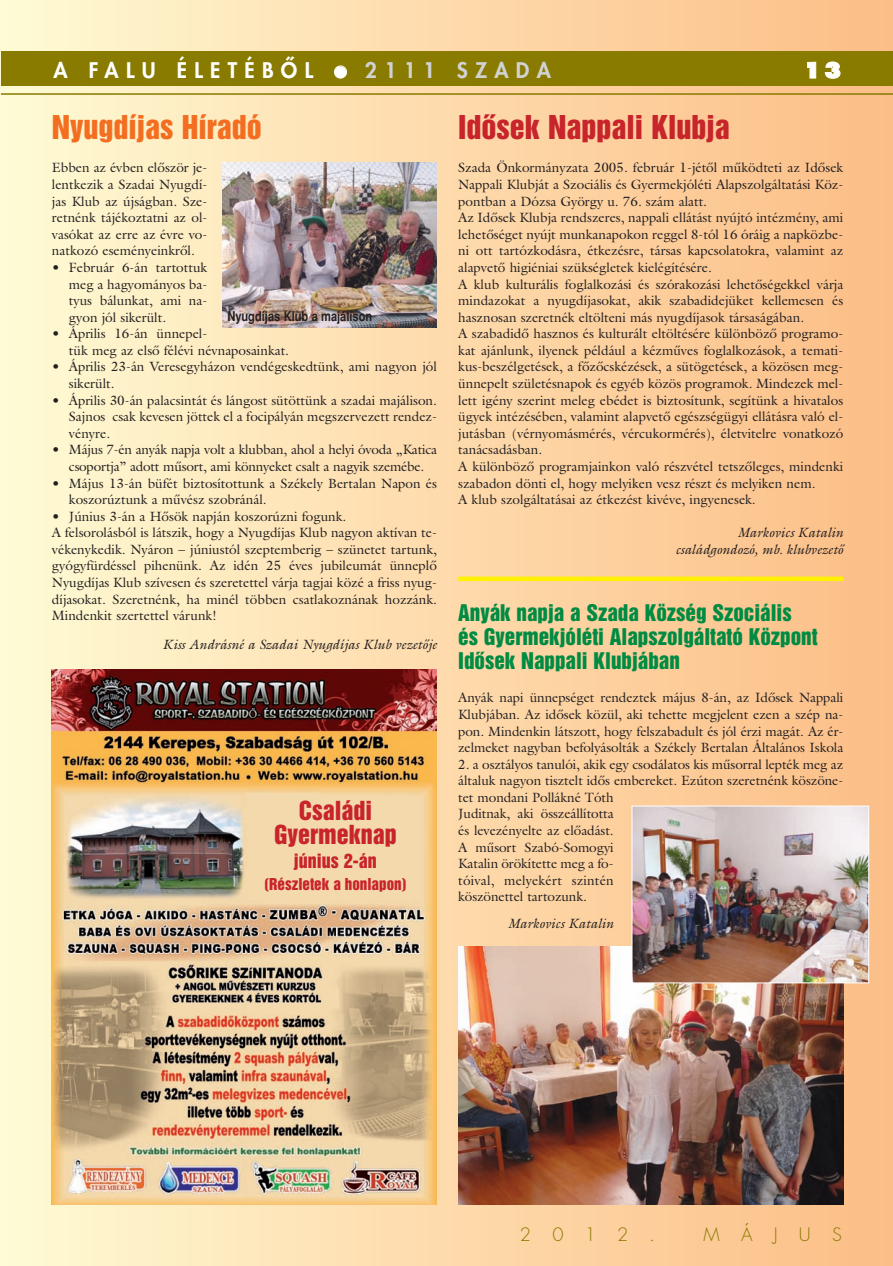
<style>
.page{position:relative;width:893px;height:1266px;background:#fff}
.page>*{position:absolute;margin:0;border:0;box-sizing:border-box;transform-origin:0 0}
.t1{font:30px "H Helvetica Inserat";color:#c8242b}
.t2{font:30px "H Helvetica Inserat";color:#f36e21}
.t3{font:24px/24px "H Helvetica Inserat";color:#c8242b;text-align:center}
.t4{font:21px/24px "H Helvetica Inserat";color:#008b43}
.t5{font:800 21px "H Futura";letter-spacing:.345em;color:#fff}
.t6{font:800 21px "H Futura";letter-spacing:.345em;color:#d1d2d4}
.t7{font:700 21px "H Futura Extra";color:#fff}
.t8{font:300 18px "H Futura";letter-spacing:1.18em;color:#897a00}
.t9{font:18px "H Helvetica Inserat";color:#c8242b}
.t10{font:15px "H Helvetica Inserat";color:#c8242b}
.t11{font:13.5px/16.6px "Galliard AH";color:#231f20}
.t12{font:13.5px/16.6px "Galliard AH Italic";color:#231f20;text-align:right}
.t13{font:700 13.5px "H Helvetica Narrow";color:#231f20}
</style>
<div class="page">
<div style="left:1px;top:0;width:891px;height:1266px;background:linear-gradient(to right,#fffad3,#fcbd86)"></div>
<hr style="left:1px;top:93px;width:891px;height:2px;background:#897a00">
<div style="left:1px;top:52px;width:891px;height:34px;background:#897a00"></div>
<img style="left:52px;top:669px;width:385px;height:536px">
<img style="left:222px;top:162px;width:215px;height:165px">
<div style="left:458px;top:576px;width:385px;height:5px;background:#fff101"></div>
<img style="left:458px;top:946px;width:385px;height:259px">
<img style="left:633px;top:808px;width:234px;height:173px">
<div style="left:631px;top:806px;width:238px;height:177px;border:1px solid #fff"></div>
<h3 class="t5" style="left:53px;top:60px;width:261px">A FALU ÉLETÉBÔL</h3>
<h3 class="t6" style="left:365px;top:60px;width:187px">2111 SZADA</h3>
<h3 class="t7" style="left:803px;top:61px;width:39px">13</h3>
<h1 class="t2" style="left:52px;top:115px;width:211px">Nyugdíjas Híradó</h1>
<p class="t11" style="left:52px;top:161px;width:157px;text-align:justify">Ebben az évben elôször je&shy;lentkezik a Szadai Nyugdí&shy;jas Klub az újságban. Sze&shy;retnénk tájékoztatni az ol&shy;vasókat az erre az évre vo&shy;natkozó eseményeinkrôl.</p>
<p class="t11" style="left:69px;top:260px;width:140px;text-align:justify;text-indent:-17px">• Február 6-án tartottuk meg a hagyományos ba&shy;tyus bálunkat, ami na&shy;gyon jól sikerült.</p>
<p class="t11" style="left:69px;top:327px;width:221px;text-indent:-17px">• Április 16-án ünnepel-<br>tük meg az elsô félévi névnaposainkat.</p>
<p class="t11" style="left:69px;top:360px;width:369px;text-indent:-17px">• Április 23-án Veresegyházon vendégeskedtünk, ami nagyon jól sikerült.</p>
<p class="t11" style="left:69px;top:393px;width:369px;text-align:justify;text-indent:-17px">• Április 30-án palacsintát és lángost sütöttünk a szadai majálison.<br>Sajnos csak kevesen jöttek el a focipályán megszervezett rendez&shy;vényre.</p>
<p class="t11" style="left:52px;top:443px;width:386px;text-align:center">• Május 7-én anyák napja volt a klubban, ahol a helyi óvoda „Katica csoportja” adott mûsort, ami könnyeket csalt a nagyik szemébe.</p>
<p class="t11" style="left:69px;top:476px;width:369px;text-indent:-17px">• Május 13-án büfét biztosítottunk a Székely Bertalan Napon és koszorúztunk a mûvész szobránál.</p>
<p class="t11" style="left:52px;top:509px;width:386px">• Június 3-án a Hôsök napján koszorúzni fogunk.<br>A felsorolásból is látszik, hogy a Nyugdíjas Klub nagyon aktívan te&shy;vékenykedik. Nyáron – júniustól szeptemberig – szünetet tartunk, gyógyfürdéssel pihenünk. Az idén 25 éves jubileumát ünneplô Nyugdíjas Klub szívesen és szeretettel várja tagjai közé a friss nyug&shy;díjasokat. Szeretnénk, ha minél többen csatlakoznának hozzánk.<br>Mindenkit szertettel várunk!</p>
<p class="t12" style="left:163px;top:637px;width:276px">Kiss Andrásné a Szadai Nyugdíjas Klub vezetôje</p>
<p class="t13" style="left:227px;top:310px;width:146px">Nyugdíjas Klub a majálison</p>
<h2 class="t3" style="left:274px;top:799px;width:124px">Családi<br>Gyermeknap</h2>
<h3 class="t9" style="left:294px;top:853px;width:84px">június 2-án</h3>
<p class="t10" style="left:264px;top:878px;width:144px">(Részletek a honlapon)</p>
<h1 class="t1" style="left:458px;top:115px;width:273px">Idôsek Nappali Klubja</h1>
<p class="t11" style="left:458px;top:161px;width:386px">Szada Önkormányzata 2005. február 1-jétôl mûködteti az Idôsek Nappali Klubját a Szociális és Gyermekjóléti Alapszolgáltatási Köz&shy;pontban a Dózsa György u. 76. szám alatt.<br>Az Idôsek Klubja rendszeres, nappali ellátást nyújtó intézmény, ami lehetôséget nyújt munkanapokon reggel 8-tól 16 óráig a napközbe&shy;ni ott tartózkodásra, étkezésre, társas kapcsolatokra, valamint az alapvetô higiéniai szükségletek kielégítésére.<br>A klub kulturális foglalkozási és szórakozási lehetôségekkel várja mindazokat a nyugdíjasokat, akik szabadidejüket kellemesen és hasznosan szeretnék eltölteni más nyugdíjasok társaságában.<br>A szabadidô hasznos és kulturált eltöltésére különbözô programo&shy;kat ajánlunk, ilyenek például a kézmûves foglalkozások, a temati&shy;kus-beszélgetések, a fôzôcskézések, a sütögetések, a közösen meg&shy;ünnepelt születésnapok és egyéb közös programok. Mindezek mel&shy;lett igény szerint meleg ebédet is biztosítunk, segítünk a hivatalos ügyek intézésében, valamint alapvetô egészségügyi ellátásra való el&shy;jutásban (vérnyomásmérés, vércukormérés), életvitelre vonatkozó tanácsadásban.<br>A különbözô programjainkon való részvétel tetszôleges, mindenki szabadon dönti el, hogy melyiken vesz részt és melyiken nem.<br>A klub szolgáltatásai az étkezést kivéve, ingyenesek.</p>
<p class="t12" style="left:675px;top:526px;width:169px">Markovics Katalin családgondozó, mb. klubvezetô</p>
<h3 class="t4" style="left:458px;top:602px;width:361px">Anyák napja a Szada Község Szociális<br>és Gyermekjóléti Alapszolgáltató Központ<br>Idôsek Nappali Klubjában</h3>
<p class="t11" style="left:458px;top:691px;width:386px;text-align:justify">Anyák napi ünnepséget rendeztek május 8-án, az Idôsek Nappali Klubjában. Az idôsek közül, aki tehette megjelent ezen a szép na&shy;pon. Mindenkin látszott, hogy felszabadult és jól érzi magát. Az ér&shy;zelmeket nagyban befolyásolták a Székely Bertalan Általános Iskola</p>
<p class="t11" style="left:458px;top:757px;width:386px">2. a osztályos tanulói, akik egy csodálatos kis mûsorral lepték meg az általuk nagyon tisztelt idôs embereket. Ezúton szeretnénk köszöne&shy;tet mondani Pollákné Tóth<br>Juditnak, aki összeállította<br>és levezényelte az elôadást.<br>A mûsort Szabó-Somogyi<br>Katalin örökítette meg a fo-<br>tóival, melyekért szintén<br>köszönettel tartozunk.</p>
<p class="t12" style="left:507px;top:917px;width:107px">Markovics Katalin</p>
<h3 class="t8" style="left:520px;top:1225px;width:137px">2012.</h3>
<h3 class="t8" style="left:703px;top:1225px;width:140px">MÁJUS</h3>
</div>
